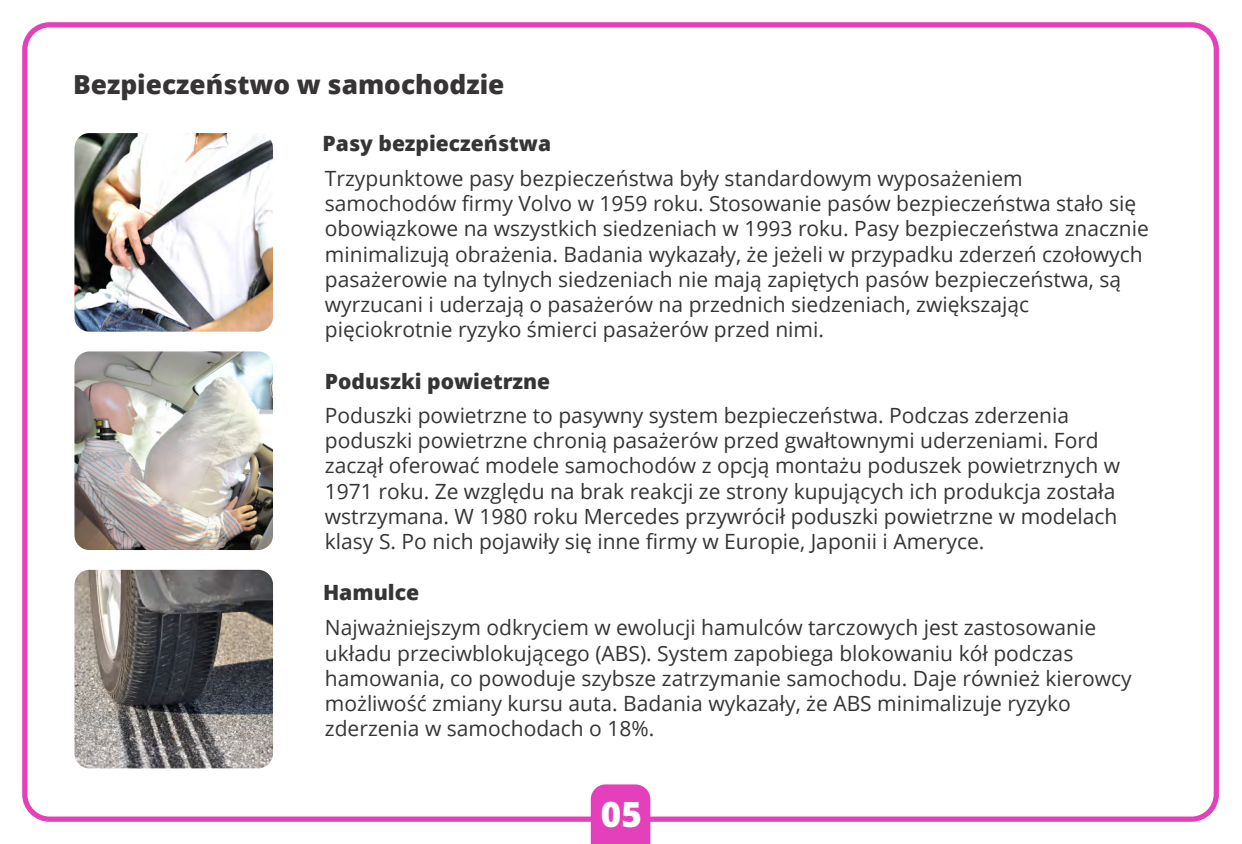
<style>
.page{position:relative;width:1242px;height:844px;background:#fff}
.page>*{position:absolute;margin:0;border:0;box-sizing:border-box;transform-origin:0 0}
.t1{font:800 35px "Open Sans";color:#fff}
.t2{font:800 26.25px "Open Sans";color:#373435}
.t3{font:21px/25.2px "Open Sans";color:#373435}
.t4{font:800 21px "Open Sans";color:#373435}
</style>
<div class="page">
<div style="left:22px;top:22px;width:1196px;height:799px;border:5px solid #e540bb;border-radius:25px"></div>
<div style="left:590px;top:784px;width:60px;height:59px;background:#e540bb"></div>
<img style="left:74px;top:133px;width:199px;height:198px;border-radius:15px">
<img style="left:74px;top:351px;width:199px;height:199px;border-radius:15px">
<img style="left:74px;top:569px;width:199px;height:199px;border-radius:15px">
<p class="t2" style="left:73px;top:64px;width:433px">Bezpieczeństwo w samochodzie</p>
<p class="t4" style="left:322px;top:128px;width:230px">Pasy bezpieczeństwa</p>
<p class="t3" style="left:325px;top:165px;width:825px">Trzypunktowe pasy bezpieczeństwa były standardowym wyposażeniem samochodów firmy Volvo w 1959 roku. Stosowanie pasów bezpieczeństwa stało się obowiązkowe na wszystkich siedzeniach w 1993 roku. Pasy bezpieczeństwa znacznie minimalizują obrażenia. Badania wykazały, że jeżeli w przypadku zderzeń czołowych pasażerowie na tylnych siedzeniach nie mają zapiętych pasów bezpieczeństwa, są wyrzucani i uderzają o pasażerów na przednich siedzeniach, zwiększając pięciokrotnie ryzyko śmierci pasażerów przed nimi.</p>
<p class="t4" style="left:325px;top:365px;width:227px">Poduszki powietrzne</p>
<p class="t3" style="left:325px;top:402px;width:796px">Poduszki powietrzne to pasywny system bezpieczeństwa. Podczas zderzenia poduszki powietrzne chronią pasażerów przed gwałtownymi uderzeniami. Ford zaczął oferować modele samochodów z opcją montażu poduszek powietrznych w 1971 roku. Ze względu na brak reakcji ze strony kupujących ich produkcja została wstrzymana. W 1980 roku Mercedes przywrócił poduszki powietrzne w modelach klasy S. Po nich pojawiły się inne firmy w Europie, Japonii i Ameryce.</p>
<p class="t4" style="left:323px;top:576px;width:98px">Hamulce</p>
<p class="t3" style="left:325px;top:614px;width:808px">Najważniejszym odkryciem w ewolucji hamulców tarczowych jest zastosowanie układu przeciwblokującego (ABS). System zapobiega blokowaniu kół podczas hamowania, co powoduje szybsze zatrzymanie samochodu. Daje również kierowcy możliwość zmiany kursu auta. Badania wykazały, że ABS minimalizuje ryzyko zderzenia w samochodach o 18%.</p>
<h1 class="t1" style="left:600px;top:799px;width:43px">05</h1>
</div>
